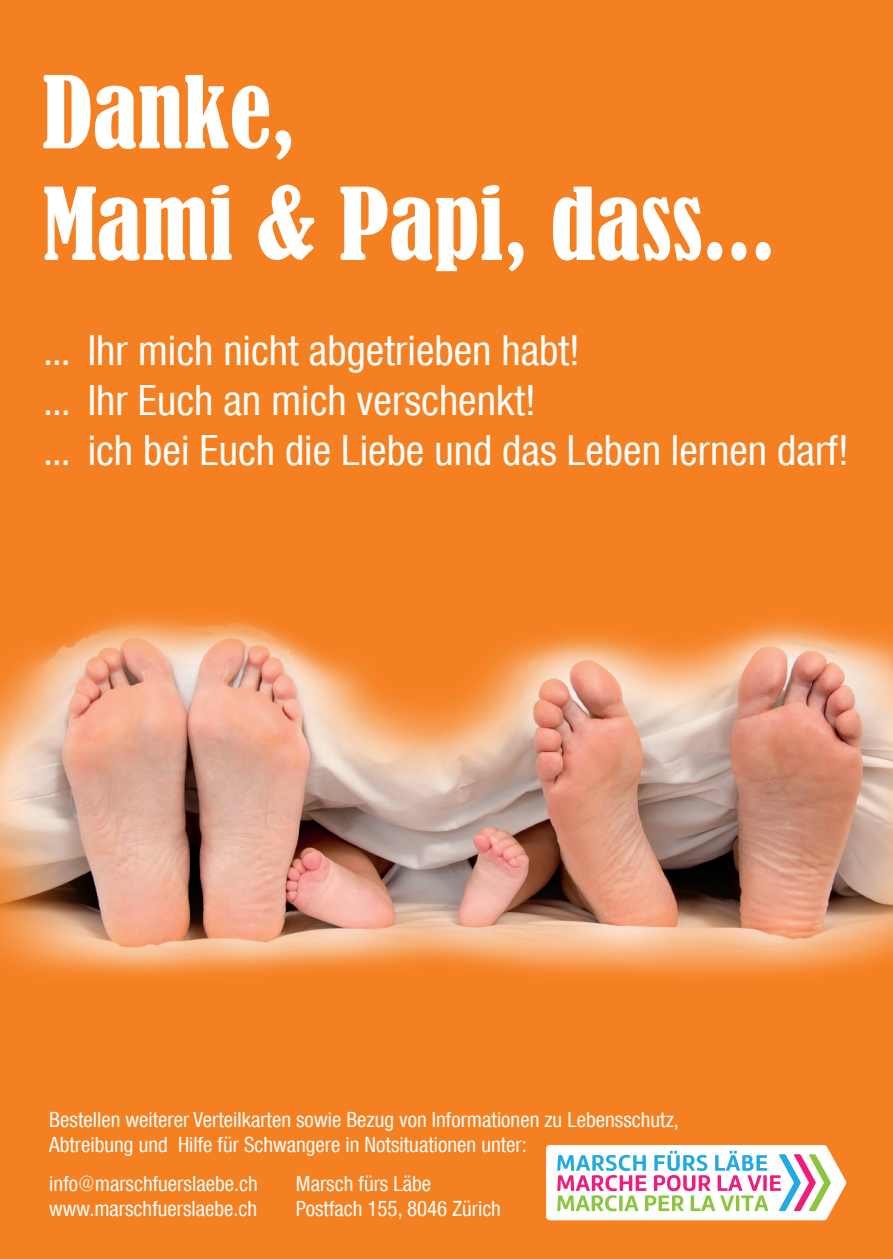
<style>
.page{position:relative;width:893px;height:1259px;background:#f58021}
.page>*{position:absolute;margin:0;border:0;box-sizing:border-box;transform-origin:0 0}
.t1{font:condensed 93px/111.6px "Bernard";color:#fff}
.t2{font:41.7px/49.8px "Man Global Condensed";color:#fff}
.t3{font:21px/25.2px "Man Global Condensed";color:#fff}
</style>
<div class="page">
<img style="left:0;top:616px;width:893px;height:361px">
<svg style="left:546px;top:1145px;width:300px;height:75px;background:#e1dcda"></svg>
<h1 class="t1" style="left:43px;top:58px;width:734px">Danke,<br>Mami &amp; Papi, dass...</h1>
<h2 class="t2" style="left:36px;top:326px;width:814px">… Ihr mich nicht abgetrieben habt!<br>… Ihr Euch an mich verschenkt!<br>… ich bei Euch die Liebe und das Leben lernen darf!</h2>
<p class="t3" style="left:49px;top:1107px;width:631px">Bestellen weiterer Verteilkarten sowie Bezug von Informationen zu Lebensschutz,<br>Abtreibung und Hilfe für Schwangere in Notsituationen unter:</p>
<p class="t3" style="left:49px;top:1171px;width:210px">info@marschfuerslaebe.ch www.marschfuerslaebe.ch</p>
<p class="t3" style="left:296px;top:1171px;width:207px">Marsch fürs Läbe<br>Postfach 155, 8046 Zürich</p>
</div>
